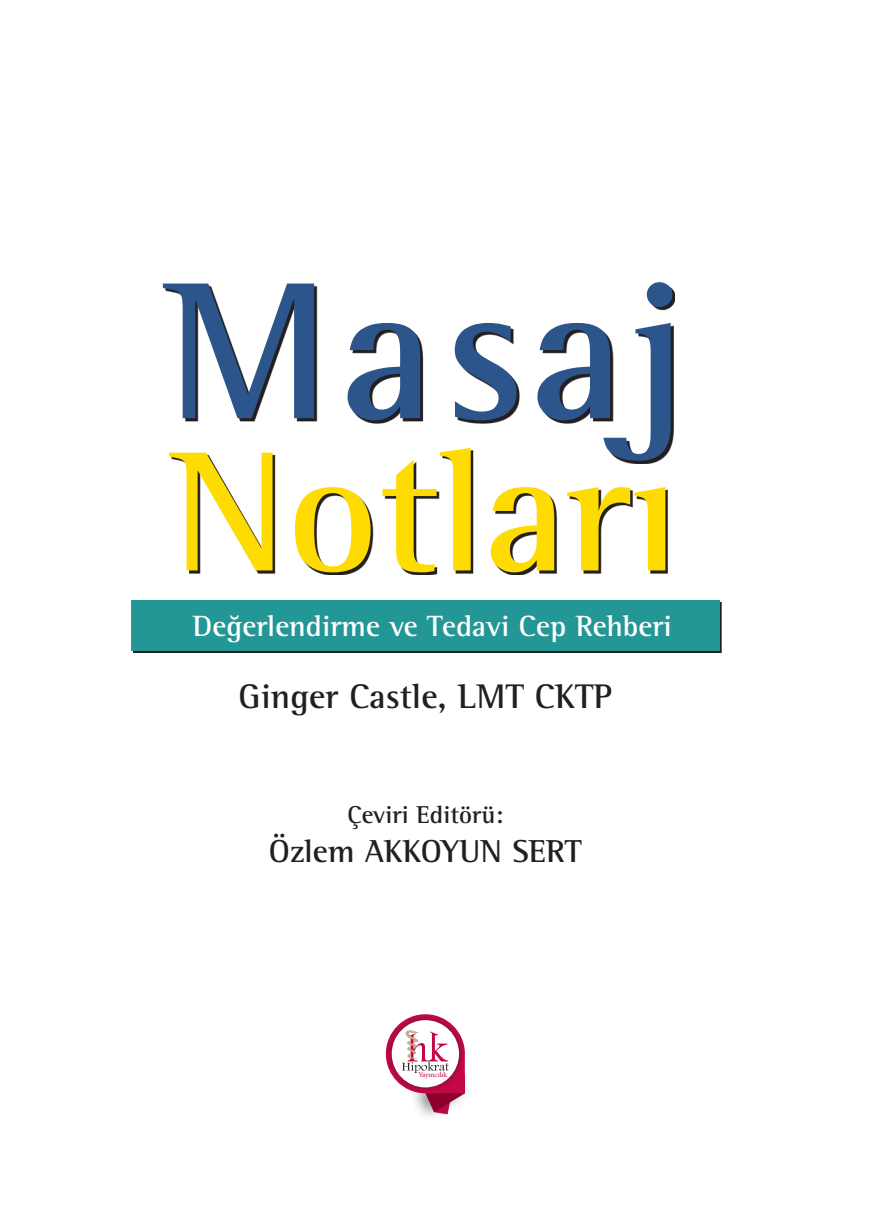
<style>
.page{position:relative;width:872px;height:1212px;background:#fff}
.page>*{position:absolute;margin:0;border:0;box-sizing:border-box;transform-origin:0 0}
.t1{font:700 200px "Rotis Semi Serif";letter-spacing:.05em;color:#2c558b}
.t2{font:700 175px "Rotis Semi Serif";color:#ffdc01}
.t3{font:700 35px "Rotis Semi Serif";color:#231f20}
.t4{font:700 32.5px "Rotis Semi Serif";color:#231f20}
.t5{font:700 30px "Rotis Semi Serif";color:#fff}
.t6{font:700 25px "Rotis Semi Serif";color:#231f20}
.t7{font:7.25px "Minion Pro";color:#c30945}
</style>
<div class="page">
<div style="left:386px;top:1014px;width:79px;height:79px;background:#231f20;opacity:.4"></div>
<div style="left:392px;top:1020px;width:67px;height:67px;background:#fff;border-radius:50%"></div>
<svg style="left:402px;top:1029px;width:63px;height:85px"></svg>
<svg style="left:186px;top:464px;width:482px;height:111px"></svg>
<div style="left:133px;top:602px;width:588px;height:51px;background:#231f20"></div>
<div style="left:131px;top:600px;width:588px;height:51px;background:#239796"></div>
<svg style="left:165px;top:285px;width:510px;height:179px"></svg>
<h1 class="t1" style="left:165px;top:231px;width:523px">Masaj</h1>
<h2 class="t2" style="left:171px;top:407px;width:511px">Notları</h2>
<p class="t5" style="left:193px;top:608px;width:480px">Değerlendirme ve Tedavi Cep Rehberi</p>
<p class="t3" style="left:238px;top:675px;width:375px">Ginger Castle, LMT CKTP</p>
<p class="t6" style="left:347px;top:800px;width:157px">Çeviri Editörü:</p>
<p class="t4" style="left:269px;top:832px;width:314px">Özlem AKKOYUN SERT</p>
<p class="t7" style="left:418px;top:1070px;width:30px">Yayıncılık</p>
</div>
